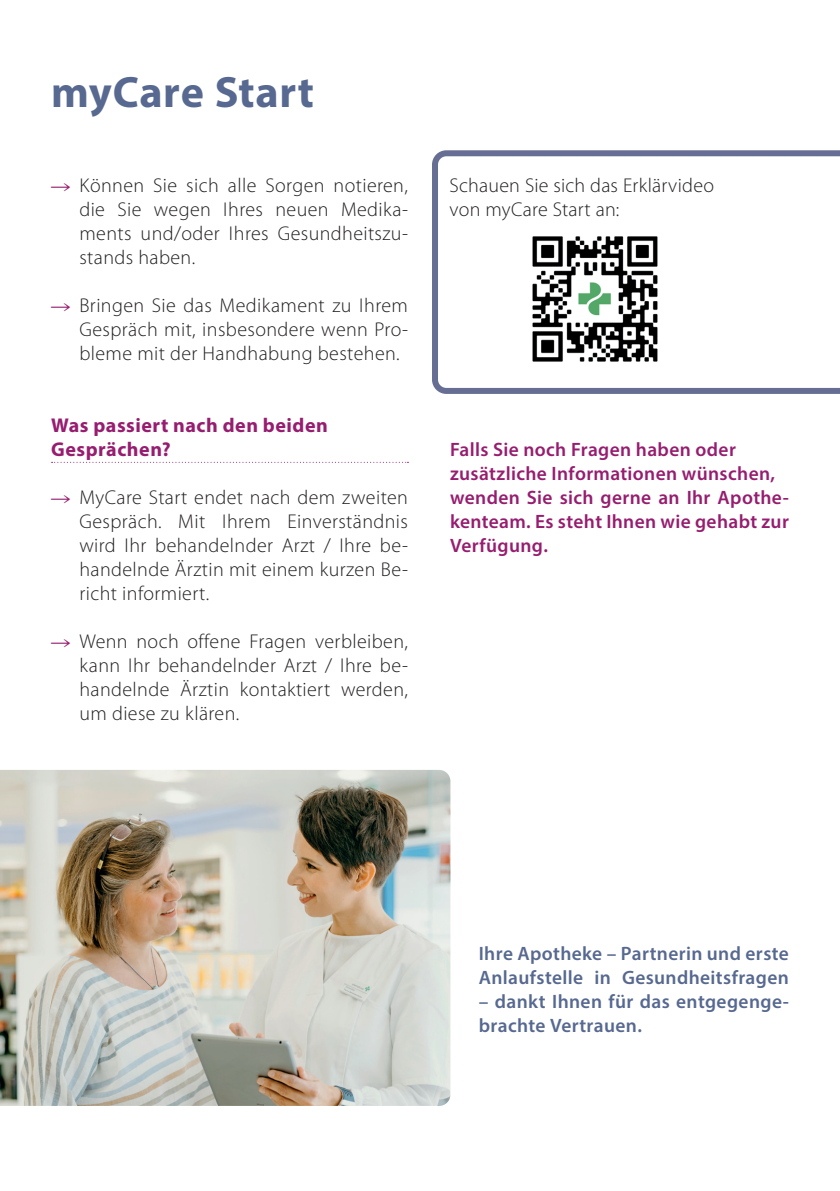
<style>
.page{position:relative;width:840px;height:1191px;background:#fff}
.page>*{position:absolute;margin:0;border:0;box-sizing:border-box;transform-origin:0 0}
.t1{font:700 44px "Myriad Pro";letter-spacing:.015em;color:#576990}
.t2{font:300 20px/24px "Myriad Pro";letter-spacing:.02em;color:#231f20;text-align:justify}
.t3{font:700 20px/24px "Myriad Pro";letter-spacing:.025em;color:#961d6f}
.t4{font:600 19.4px/24px "Myriad Pro";letter-spacing:.02em;color:#961d6f}
.t5{font:600 19.4px/24px "Myriad Pro";letter-spacing:.02em;color:#576990}
.s1{color:#961d6f}
</style>
<div class="page">
<svg style="left:52px;top:462px;width:356px;height:1px"></svg>
<img style="left:0;top:770px;width:450px;height:336px">
<svg style="left:432px;top:150px;width:407px;height:244px"></svg>
<img style="left:519px;top:232px;width:151px;height:142px">
<h1 class="t1" style="left:51px;top:63px;width:264px">myCare Start</h1>
<p class="t2" style="left:79px;top:174px;width:330px;text-indent:-28px"><span class="s1">→</span> Können Sie sich alle Sorgen notieren, die Sie wegen Ihres neuen Medika&shy;ments und/oder Ihres Gesundheitszu&shy;stands haben.</p>
<p class="t2" style="left:79px;top:294px;width:330px;text-indent:-28px"><span class="s1">→</span> Bringen Sie das Medikament zu Ihrem Gespräch mit, insbesondere wenn Pro&shy;bleme mit der Handhabung bestehen.</p>
<p class="t3" style="left:51px;top:413px;width:278px">Was passiert nach den beiden<br>Gesprächen?</p>
<p class="t2" style="left:79px;top:486px;width:330px;text-indent:-28px"><span class="s1">→</span> MyCare Start endet nach dem zweiten Gespräch. Mit Ihrem Einverständnis wird Ihr behandelnder Arzt / Ihre be&shy;handelnde Ärztin mit einem kurzen Be&shy;richt informiert.</p>
<p class="t2" style="left:79px;top:630px;width:330px;text-indent:-28px"><span class="s1">→</span> Wenn noch offene Fragen verbleiben, kann Ihr behandelnder Arzt / Ihre be&shy;handelnde Ärztin kontaktiert werden, um diese zu klären.</p>
<p class="t2" style="left:449px;top:174px;width:266px">Schauen Sie sich das Erklärvideo von myCare Start an:</p>
<p class="t4" style="left:450px;top:437px;width:340px">Falls Sie noch Fragen haben oder zusätzliche Informationen wünschen, wenden Sie sich gerne an Ihr Apothe&shy;kenteam. Es steht Ihnen wie gehabt zur<br>Verfügung.</p>
<p class="t5" style="left:478px;top:941px;width:311px">Ihre Apotheke – Partnerin und erste<br>Anlaufstelle in Gesundheitsfragen</p>
<p class="t5" style="left:478px;top:989px;width:311px">– dankt Ihnen für das entgegenge&shy;brachte Vertrauen.</p>
</div>
